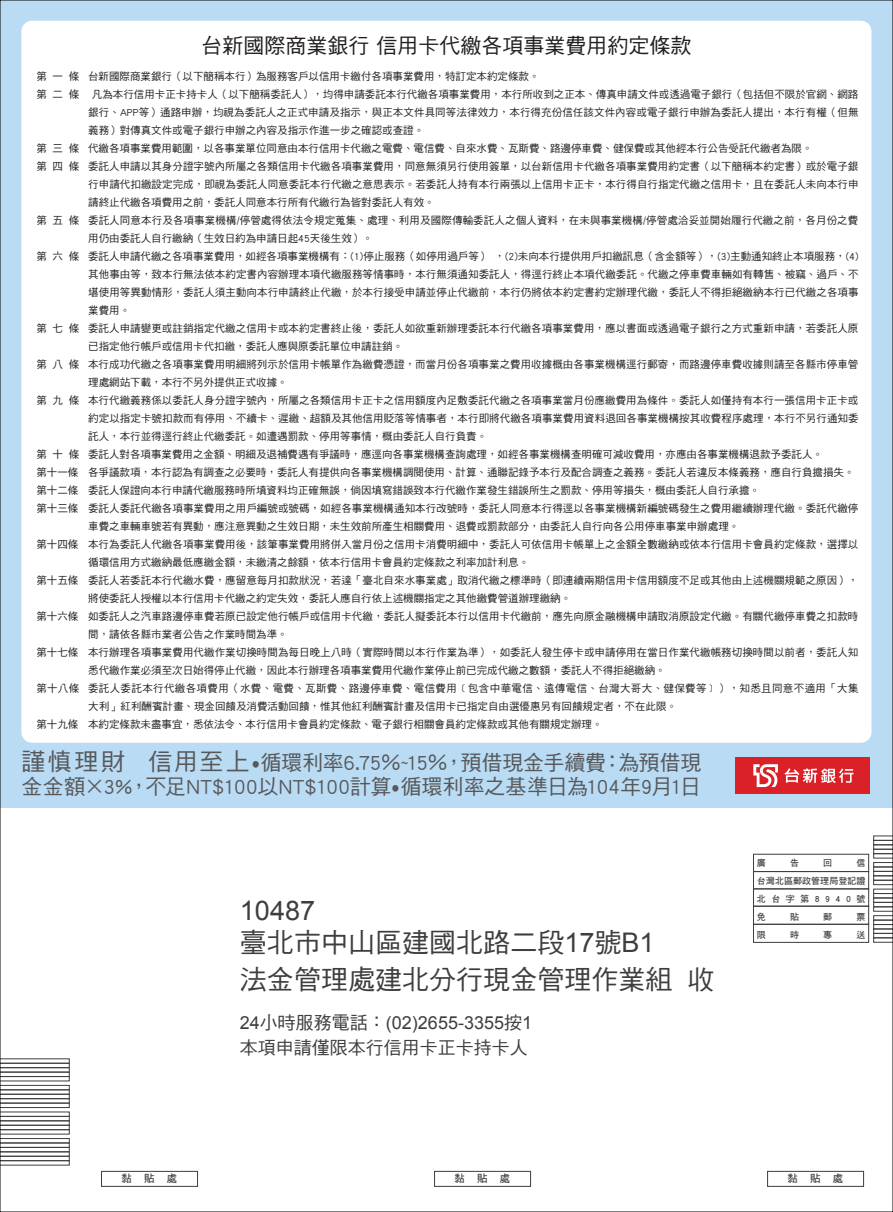
<style>
.page{position:relative;width:893px;height:1212px;background:#fff}
.page>*{position:absolute;margin:0;border:0;box-sizing:border-box;transform-origin:0 0}
.t1{font:27px "DF Hei Std W5";color:#3e3e3f}
.t2{font:27px "Arial";color:#3e3e3f}
.t3{font:24px "DF Hei Std W5";letter-spacing:.1em;color:#57585a}
.t4{font:21px/24px "DF Hei Std W5";letter-spacing:-.01em;color:#57585a;text-align:right}
.t5{font:21px "DF Hei Std W5";color:#231f20}
.t6{font:18px "Arial";color:#3e3e3f}
.t7{font:18px "DF Hei Std W5";color:#3e3e3f}
.t8{font:10.5px "DF Hei Std W5";letter-spacing:.005em;color:#231f20}
.t9{font:10.5px "DF Hei Std W5";letter-spacing:.035em;color:#231f20}
.t10{font:10.5px "DF Hei Std W7";letter-spacing:1.16em;color:#3e3e3f}
.t11{font:9px/18px "DF Hei Std W7";letter-spacing:.005em;color:#3e3e3f;text-align:justify}
.s1{font-size:7.5px}
.s2{font-family:"Arial"}
.s3{font-family:"DF Hei Std W5"}
</style>
<div class="page">
<svg style="left:2px;top:1058px;width:67px;height:107px"></svg>
<div style="left:753px;top:854px;width:116px;height:18px;border:1px solid #3e3e3f"></div>
<div style="left:753px;top:871px;width:116px;height:18px;border:1px solid #3e3e3f"></div>
<div style="left:753px;top:888px;width:116px;height:18px;border:1px solid #3e3e3f"></div>
<div style="left:753px;top:906px;width:116px;height:19px;border:1px solid #3e3e3f"></div>
<div style="left:753px;top:924px;width:116px;height:19px;border:1px solid #3e3e3f"></div>
<svg style="left:873px;top:836px;width:18px;height:106px"></svg>
<div style="left:101px;top:1171px;width:97px;height:15px;border:1px solid #3e3e3f"></div>
<div style="left:434px;top:1171px;width:97px;height:15px;border:1px solid #3e3e3f"></div>
<div style="left:767px;top:1171px;width:97px;height:15px;border:1px solid #3e3e3f"></div>
<div style="left:0;top:0;width:893px;height:808px;background:#b9dbf3"></div>
<div style="left:21px;top:21px;width:850px;height:722px;background:#fff;border-radius:11px"></div>
<div style="left:735px;top:757px;width:135px;height:37px;background:#da2128"></div>
<svg style="left:785px;top:768px;width:68px;height:15px"></svg>
<svg style="left:753px;top:764px;width:25px;height:23px"></svg>
<h3 class="t5" style="left:201px;top:34px;width:491px">台新國際商業銀行 信用卡代繳各項事業費用約定條款</h3>
<p class="t8" style="left:36px;top:70px;width:505px">第一條 台新國際商業銀行（以下簡稱本行）為服務客戶以信用卡繳付各項事業費用，特訂定本約定條款。</p>
<p class="t8" style="left:36px;top:88px;width:824px">第二條 凡為本行信用卡正卡持卡人（以下簡稱委託人），均得申請委託本行代繳各項事業費用，本行所收到之正本、傳真申請文件或透過電子銀行（包括但不限於官網、網路</p>
<p class="t8" style="left:88px;top:106px;width:772px">銀行、APP等）通路申辦，均視為委託人之正式申請及指示，與正本文件具同等法律效力，本行得充份信任該文件內容或電子銀行申辦為委託人提出，本行有權（但無</p>
<p class="t8" style="left:88px;top:124px;width:338px">義務）對傳真文件或電子銀行申辦之內容及指示作進一步之確認或查證。</p>
<p class="t8" style="left:36px;top:142px;width:778px">第三條 代繳各項事業費用範圍，以各事業單位同意由本行信用卡代繳之電費、電信費、自來水費、瓦斯費、路邊停車費、健保費或其他經本行公告受託代繳者為限。</p>
<p class="t8" style="left:36px;top:160px;width:823px">第四條 委託人申請以其身分證字號內所屬之各類信用卡代繳各項事業費用，同意無須另行使用簽單，以台新信用卡代繳各項事業費用約定書（以下簡稱本約定書）或於電子銀</p>
<p class="t8" style="left:88px;top:178px;width:772px">行申請代扣繳設定完成，即視為委託人同意委託本行代繳之意思表示。若委託人持有本行兩張以上信用卡正卡，本行得自行指定代繳之信用卡，且在委託人未向本行申</p>
<p class="t8" style="left:88px;top:196px;width:348px">請終止代繳各項費用之前，委託人同意本行所有代繳行為皆對委託人有效。</p>
<p class="t8" style="left:36px;top:214px;width:823px">第五條 委託人同意本行及各項事業機構/停管處得依法令規定蒐集、處理、利用及國際傳輸委託人之個人資料，在未與事業機構/停管處洽妥並開始履行代繳之前，各月份之費</p>
<p class="t8" style="left:88px;top:232px;width:286px">用仍由委託人自行繳納（生效日約為申請日起45天後生效）。</p>
<p class="t8" style="left:36px;top:250px;width:824px">第六條 委託人申請代繳之各項事業費用，如經各項事業機構有：(1)停止服務（如停用過戶等） ，(2)未向本行提供用戶扣繳訊息（含金額等），(3)主動通知終止本項服務，(4)</p>
<p class="t8" style="left:88px;top:268px;width:772px">其他事由等，致本行無法依本約定書內容辦理本項代繳服務等情事時，本行無須通知委託人，得逕行終止本項代繳委託。代繳之停車費車輛如有轉售、被竊、過戶、不</p>
<p class="t8" style="left:88px;top:286px;width:772px">堪使用等異動情形，委託人須主動向本行申請終止代繳，於本行接受申請並停止代繳前，本行仍將依本約定書約定辦理代繳，委託人不得拒絕繳納本行已代繳之各項事</p>
<p class="t8" style="left:88px;top:304px;width:43px">業費用。</p>
<p class="t8" style="left:36px;top:322px;width:823px">第七條 委託人申請變更或註銷指定代繳之信用卡或本約定書終止後，委託人如欲重新辦理委託本行代繳各項事業費用，應以書面或透過電子銀行之方式重新申請，若委託人原</p>
<p class="t8" style="left:88px;top:340px;width:317px">已指定他行帳戶或信用卡代扣繳，委託人應與原委託單位申請註銷。</p>
<p class="t8" style="left:36px;top:358px;width:823px">第八條 本行成功代繳之各項事業費用明細將列示於信用卡帳單作為繳費憑證，而當月份各項事業之費用收據概由各事業機構逕行郵寄，而路邊停車費收據則請至各縣市停車管</p>
<p class="t8" style="left:88px;top:376px;width:201px">理處網站下載，本行不另外提供正式收據。</p>
<p class="t8" style="left:36px;top:394px;width:823px">第九條 本行代繳義務係以委託人身分證字號內，所屬之各類信用卡正卡之信用額度內足敷委託代繳之各項事業當月份應繳費用為條件。委託人如僅持有本行一張信用卡正卡或</p>
<p class="t8" style="left:88px;top:412px;width:772px">約定以指定卡號扣款而有停用、不續卡、遲繳、超額及其他信用貶落等情事者，本行即將代繳各項事業費用資料退回各事業機構按其收費程序處理，本行不另行通知委</p>
<p class="t8" style="left:88px;top:430px;width:401px">託人，本行並得逕行終止代繳委託。如遭遇罰款、停用等事情，概由委託人自行負責。</p>
<p class="t8" style="left:36px;top:448px;width:788px">第十條 委託人對各項事業費用之金額、明細及退補費遇有爭議時，應逕向各事業機構查詢處理，如經各事業機構查明確可減收費用，亦應由各事業機構退款予委託人。</p>
<p class="t8" style="left:36px;top:466px;width:820px">第十一條 各爭議款項，本行認為有調查之必要時，委託人有提供向各事業機構調閱使用、計算、通聯記錄予本行及配合調查之義務。委託人若違反本條義務，應自行負擔損失。</p>
<p class="t8" style="left:36px;top:484px;width:725px">第十二條 委託人保證向本行申請代繳服務時所填資料均正確無誤，倘因填寫錯誤致本行代繳作業發生錯誤所生之罰款、停用等損失，概由委託人自行承擔。</p>
<p class="t8" style="left:36px;top:502px;width:823px">第十三條 委託人委託代繳各項事業費用之用戶編號或號碼，如經各事業機構通知本行改號時，委託人同意本行得逕以各事業機構新編號碼發生之費用繼續辦理代繳。委託代繳停</p>
<p class="t8" style="left:88px;top:520px;width:653px">車費之車輛車號若有異動，應注意異動之生效日期，未生效前所產生相關費用、退費或罰款部分，由委託人自行向各公用停車事業申辦處理。</p>
<p class="t8" style="left:36px;top:538px;width:823px">第十四條 本行為委託人代繳各項事業費用後，該筆事業費用將併入當月份之信用卡消費明細中，委託人可依信用卡帳單上之金額全數繳納或依本行信用卡會員約定條款，選擇以</p>
<p class="t8" style="left:88px;top:556px;width:443px">循環信用方式繳納最低應繳金額，未繳清之餘額，依本行信用卡會員約定條款之利率加計利息。</p>
<p class="t8" style="left:36px;top:574px;width:823px">第十五條 委託人若委託本行代繳水費，應留意每月扣款狀況，若達「臺北自來水事業處」取消代繳之標準時（即連續兩期信用卡信用額度不足或其他由上述機關規範之原因），</p>
<p class="t8" style="left:88px;top:592px;width:485px">將使委託人授權以本行信用卡代繳之約定失效，委託人應自行依上述機關指定之其他繳費管道辦理繳納。</p>
<p class="t8" style="left:36px;top:610px;width:823px">第十六條 如委託人之汽車路邊停車費若原已設定他行帳戶或信用卡代繳，委託人擬委託本行以信用卡代繳前，應先向原金融機構申請取消原設定代繳。有關代繳停車費之扣款時</p>
<p class="t8" style="left:88px;top:628px;width:201px">間，請依各縣市業者公告之作業時間為準。</p>
<p class="t8" style="left:36px;top:646px;width:823px">第十七條 本行辦理各項事業費用代繳作業切換時間為每日晚上八時（實際時間以本行作業為準），如委託人發生停卡或申請停用在當日作業代繳帳務切換時間以前者，委託人知</p>
<p class="t8" style="left:88px;top:664px;width:579px">悉代繳作業必須至次日始得停止代繳，因此本行辦理各項事業費用代繳作業停止前已完成代繳之數額，委託人不得拒絕繳納。</p>
<p class="t9" style="left:36px;top:682px;width:824px">第十八條 委託人委託本行代繳各項費用（水費、電費、瓦斯費、路邊停車費、電信費用﹝包含中華電信、遠傳電信、台灣大哥大、健保費等﹞），知悉且同意不適用「大集</p>
<p class="t8" style="left:88px;top:700px;width:590px">大利」紅利酬賓計畫、現金回饋及消費活動回饋，惟其他紅利酬賓計畫及信用卡已指定自由選優惠另有回饋規定者，不在此限。</p>
<p class="t8" style="left:36px;top:718px;width:568px">第十九條 本約定條款未盡事宜，悉依法令、本行信用卡會員約定條款、電子銀行相關會員約定條款或其他有關規定辦理。</p>
<h2 class="t3" style="left:21px;top:748px;width:230px">謹慎理財 信用至上</h2>
<h3 class="t4" style="left:21px;top:750px;width:681px"><span class="s1">●</span> 循環利率6.75％~15％，預借現金手續費：為預借現<br>金金額×3%，不足NT$100以NT$100計算<span class="s1">●</span> 循環利率之基準日為104年9月1日</h3>
<h1 class="t2" style="left:240px;top:893px;width:77px">10487</h1>
<h1 class="t1" style="left:240px;top:928px;width:416px">臺北市中山區建國北路二段<span class="s2">17</span>號<span class="s2">B1</span></h1>
<h1 class="t1" style="left:240px;top:964px;width:476px">法金管理處建北分行現金管理作業組 收</h1>
<h3 class="t6" style="left:240px;top:1010px;width:294px">24<span class="s3">小時服務電話：</span>(02)2655-3355<span class="s3">按</span>1</h3>
<h3 class="t7" style="left:240px;top:1038px;width:290px">本項申請僅限本行信用卡正卡持卡人</h3>
<p class="t11" style="left:757px;top:853px;width:10px">廣</p>
<p class="t11" style="left:790px;top:853px;width:10px">告</p>
<p class="t11" style="left:823px;top:853px;width:10px">回</p>
<p class="t11" style="left:757px;top:853px;width:110px;text-indent:100px">信台灣北區郵政管理局登記證北台字第8940號免</p>
<p class="t11" style="left:790px;top:907px;width:10px">貼</p>
<p class="t11" style="left:823px;top:907px;width:10px">郵</p>
<p class="t11" style="left:856px;top:907px;width:10px">票</p>
<p class="t11" style="left:757px;top:925px;width:10px">限</p>
<p class="t11" style="left:790px;top:925px;width:10px">時</p>
<p class="t11" style="left:823px;top:925px;width:10px">專</p>
<p class="t11" style="left:856px;top:925px;width:10px">送</p>
<p class="t10" style="left:122px;top:1173px;width:57px">黏貼處</p>
<p class="t10" style="left:455px;top:1173px;width:57px">黏貼處</p>
<p class="t10" style="left:788px;top:1173px;width:57px">黏貼處</p>
</div>
